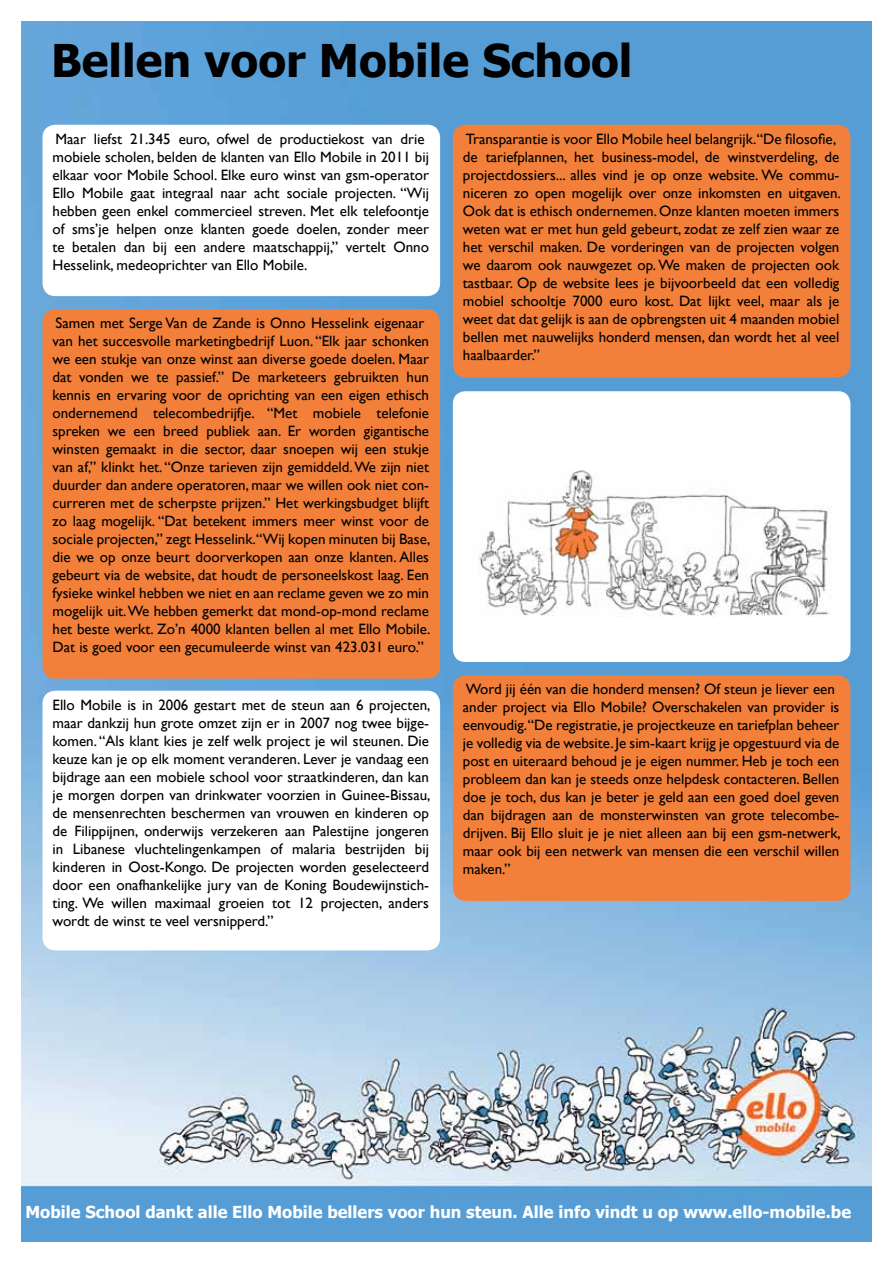
<style>
.page{position:relative;width:893px;height:1263px;background:#fff}
.page>*{position:absolute;margin:0;border:0;box-sizing:border-box;transform-origin:0 0}
.t1{font:700 45px "Tahoma";color:#000}
.t2{font:700 16.5px "Tahoma";color:#fff}
.t3{font:15px/18px "Gill Sans";color:#000}
</style>
<div class="page">
<img style="left:21px;top:21px;width:851px;height:1221px">
<div style="left:453px;top:391px;width:397px;height:271px;background:#fff;border-radius:12px"></div>
<img style="left:479px;top:470px;width:350px;height:146px">
<div style="left:43px;top:125px;width:397px;height:171px;background:#fff;border-radius:13px"></div>
<div style="left:43px;top:309px;width:397px;height:370px;background:#f2803a;border-radius:13px"></div>
<div style="left:43px;top:691px;width:397px;height:259px;background:#fff;border-radius:13px"></div>
<div style="left:453px;top:125px;width:397px;height:252px;background:#f2803a;border-radius:13px"></div>
<div style="left:453px;top:675px;width:397px;height:226px;background:#f2803a;border-radius:13px"></div>
<h1 class="t1" style="left:51px;top:32px;width:583px">Bellen voor Mobile School</h1>
<p class="t3" style="left:53px;top:129px;width:378px">Maar liefst 21.345 euro, ofwel de productiekost van drie mobiele scholen, belden de klanten van Ello Mobile in 2011 bij elkaar voor Mobile School. Elke euro winst van gsm-operator Ello Mobile gaat integraal naar acht sociale projecten. “Wij hebben geen enkel commercieel streven. Met elk telefoontje of sms’je helpen onze klanten goede doelen, zonder meer te betalen dan bij een andere maatschappij,” vertelt Onno Hesselink, medeoprichter van Ello Mobile.</p>
<p class="t3" style="left:53px;top:314px;width:380px">Samen met Serge Van de Zande is Onno Hesselink eigenaar van het succesvolle marketingbedrijf Luon. “Elk jaar schonken we een stukje van onze winst aan diverse goede doelen. Maar dat vonden we te passief.” De marketeers gebruikten hun kennis en ervaring voor de oprichting van een eigen ethisch ondernemend telecombedrijfje. “Met mobiele telefonie spreken we een breed publiek aan. Er worden gigantische winsten gemaakt in die sector, daar snoepen wij een stukje van af,” klinkt het. “Onze tarieven zijn gemiddeld. We zijn niet duurder dan andere operatoren, maar we willen ook niet con&shy;curreren met de scherpste prijzen.” Het werkingsbudget blijft zo laag mogelijk. “Dat betekent immers meer winst voor de sociale projecten,” zegt Hesselink.“Wij kopen minuten bij Base, die we op onze beurt doorverkopen aan onze klanten. Alles gebeurt via de website, dat houdt de personeelskost laag. Een fysieke winkel hebben we niet en aan reclame geven we zo min mogelijk uit. We hebben gemerkt dat mond-op-mond reclame het beste werkt. Zo’n 4000 klanten bellen al met Ello Mobile.<br>Dat is goed voor een gecumuleerde winst van 423.031 euro.”</p>
<p class="t3" style="left:53px;top:695px;width:379px;text-align:justify">Ello Mobile is in 2006 gestart met de steun aan 6 projecten, maar dankzij hun grote omzet zijn er in 2007 nog twee bijge&shy;komen. “Als klant kies je zelf welk project je wil steunen. Die keuze kan je op elk moment veranderen. Lever je vandaag een bijdrage aan een mobiele school voor straatkinderen, dan kan je morgen dorpen van drinkwater voorzien in Guinee-Bissau, de mensenrechten beschermen van vrouwen en kinderen op de Filippijnen, onderwijs verzekeren aan Palestijne jongeren in Libanese vluchtelingenkampen of malaria bestrijden bij kinderen in Oost-Kongo. De projecten worden geselecteerd door een onafhankelijke jury van de Koning Boudewijnstich&shy;ting. We willen maximaal groeien tot 12 projecten, anders wordt de winst te veel versnipperd.”</p>
<p class="t3" style="left:463px;top:129px;width:379px">Transparantie is voor Ello Mobile heel belangrijk.“De filosofie, de tariefplannen, het business-model, de winstverdeling, de projectdossiers... alles vind je op onze website. We commu&shy;niceren zo open mogelijk over onze inkomsten en uitgaven.<br>Ook dat is ethisch ondernemen. Onze klanten moeten immers weten wat er met hun geld gebeurt, zodat ze zelf zien waar ze het verschil maken. De vorderingen van de projecten volgen we daarom ook nauwgezet op. We maken de projecten ook tastbaar. Op de website lees je bijvoorbeeld dat een volledig mobiel schooltje 7000 euro kost. Dat lijkt veel, maar als je weet dat dat gelijk is aan de opbrengsten uit 4 maanden mobiel bellen met nauwelijks honderd mensen, dan wordt het al veel haalbaarder.”</p>
<p class="t3" style="left:463px;top:680px;width:380px">Word jij één van die honderd mensen? Of steun je liever een ander project via Ello Mobile? Overschakelen van provider is eenvoudig.“De registratie, je projectkeuze en tariefplan beheer je volledig via de website. Je sim-kaart krijg je opgestuurd via de post en uiteraard behoud je je eigen nummer. Heb je toch een probleem dan kan je steeds onze helpdesk contacteren. Bellen doe je toch, dus kan je beter je geld aan een goed doel geven dan bijdragen aan de monsterwinsten van grote telecombe&shy;drijven. Bij Ello sluit je je niet alleen aan bij een gsm-netwerk, maar ook bij een netwerk van mensen die een verschil willen maken.”</p>
<p class="t2" style="left:26px;top:1201px;width:827px">Mobile School dankt alle Ello Mobile bellers voor hun steun. Alle info vindt u op www.ello-mobile.be</p>
</div>
